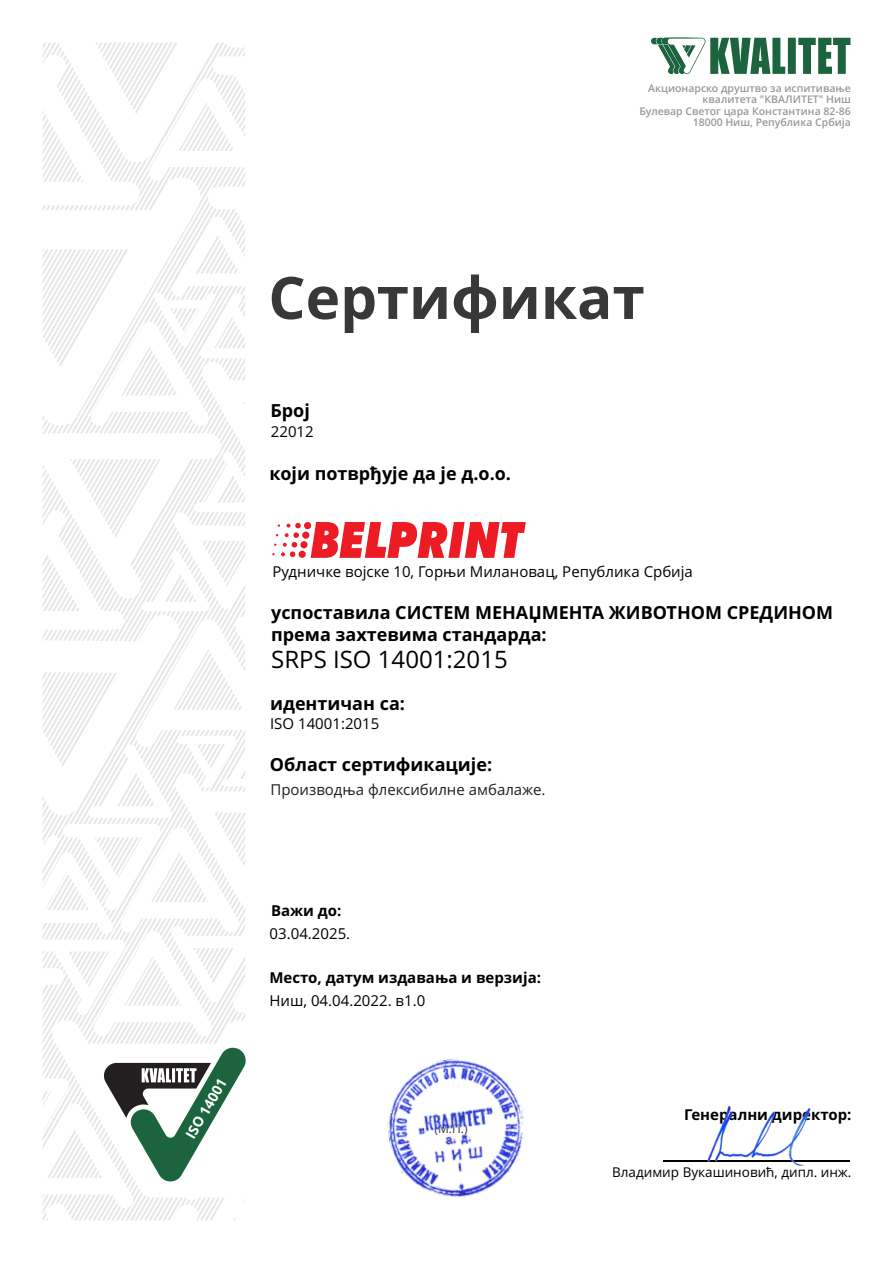
<style>
.page{position:relative;width:893px;height:1263px;background:#fff}
.page>*{position:absolute;margin:0;border:0;box-sizing:border-box;transform-origin:0 0}
.t1{font:700 58.5px "Open Sans";color:#383838}
.t2{font:24px "Open Sans";color:#000}
.t3{font:700 18px/22px "Open Sans";color:#000}
.t4{font:15px "Open Sans";color:#000}
.t5{font:700 15px "Open Sans";color:#000}
.t6{font:15px "Open Sans";color:#231f20}
.t7{font:700 14.1px "Open Sans";color:#fff}
.t8{font:13.5px "Open Sans";color:#000}
.t9{font:12px "Open Sans";color:#383838}
.t10{font:600 10.5px/11.4px "Open Sans";color:#989898;text-align:right}
</style>
<div class="page">
<svg style="left:43px;top:43px;width:202px;height:1177px"></svg>
<svg style="left:104px;top:1046px;width:142px;height:136px"></svg>
<hr style="left:663px;top:1161px;width:187px;height:1px;background:#000">
<svg style="left:651px;top:38px;width:199px;height:36px"></svg>
<svg style="left:311px;top:522px;width:215px;height:36px"></svg>
<div style="left:304px;top:522px;width:7px;height:7px;background:#ed1c24;border-radius:50%"></div>
<div style="left:302px;top:532px;width:7px;height:7px;background:#ed1c24;border-radius:50%"></div>
<div style="left:300px;top:541px;width:8px;height:7px;background:#ed1c24;border-radius:50%"></div>
<div style="left:299px;top:551px;width:7px;height:7px;background:#ed1c24;border-radius:50%"></div>
<svg style="left:272px;top:523px;width:29px;height:34px"></svg>
<img style="left:387px;top:1058px;width:137px;height:141px">
<img style="left:697px;top:1105px;width:125px;height:62px">
<p class="t10" style="left:639px;top:83px;width:213px">Акционарско друштво за испитивање квалитета "КВАЛИТЕТ" Ниш<br>Булевар Светог цара Константина 82-86<br>18000 Ниш, Република Србија</p>
<p class="t7" style="left:184px;top:1135px;width:69px;rotate:-60deg">ISO 14001</p>
<h1 class="t1" style="left:268px;top:274px;width:378px">Сертификат</h1>
<p class="t3" style="left:270px;top:401px;width:41px">Број</p>
<p class="t4" style="left:271px;top:426px;width:44px">22012</p>
<p class="t3" style="left:270px;top:464px;width:243px">који потврђује да је д.о.о.</p>
<p class="t4" style="left:272px;top:566px;width:422px">Рудничке војске 10, Горњи Милановац, Република Србија</p>
<p class="t3" style="left:271px;top:603px;width:564px">успоставила СИСТЕМ МЕНАЏМЕНТА ЖИВОТНОМ СРЕДИНОМ према захтевима стандарда:</p>
<h2 class="t2" style="left:271px;top:649px;width:238px">SRPS ISO 14001:2015</h2>
<p class="t3" style="left:270px;top:695px;width:136px">идентичан са:</p>
<p class="t4" style="left:270px;top:717px;width:111px">ISO 14001:2015</p>
<p class="t3" style="left:270px;top:755px;width:224px">Област сертификације:</p>
<p class="t6" style="left:270px;top:783px;width:276px">Производња флексибилне амбалаже.</p>
<p class="t5" style="left:271px;top:904px;width:72px">Важи до:</p>
<p class="t4" style="left:270px;top:927px;width:82px">03.04.2025.</p>
<p class="t5" style="left:269px;top:971px;width:273px">Место, датум издавања и верзија:</p>
<p class="t4" style="left:270px;top:994px;width:157px">Ниш, 04.04.2022. в1.0</p>
<p class="t9" style="left:434px;top:1123px;width:35px">(M.П.)</p>
<p class="t5" style="left:684px;top:1108px;width:169px">Генерални директор:</p>
<p class="t8" style="left:612px;top:1167px;width:241px">Владимир Вукашиновић, дипл. инж.</p>
</div>
